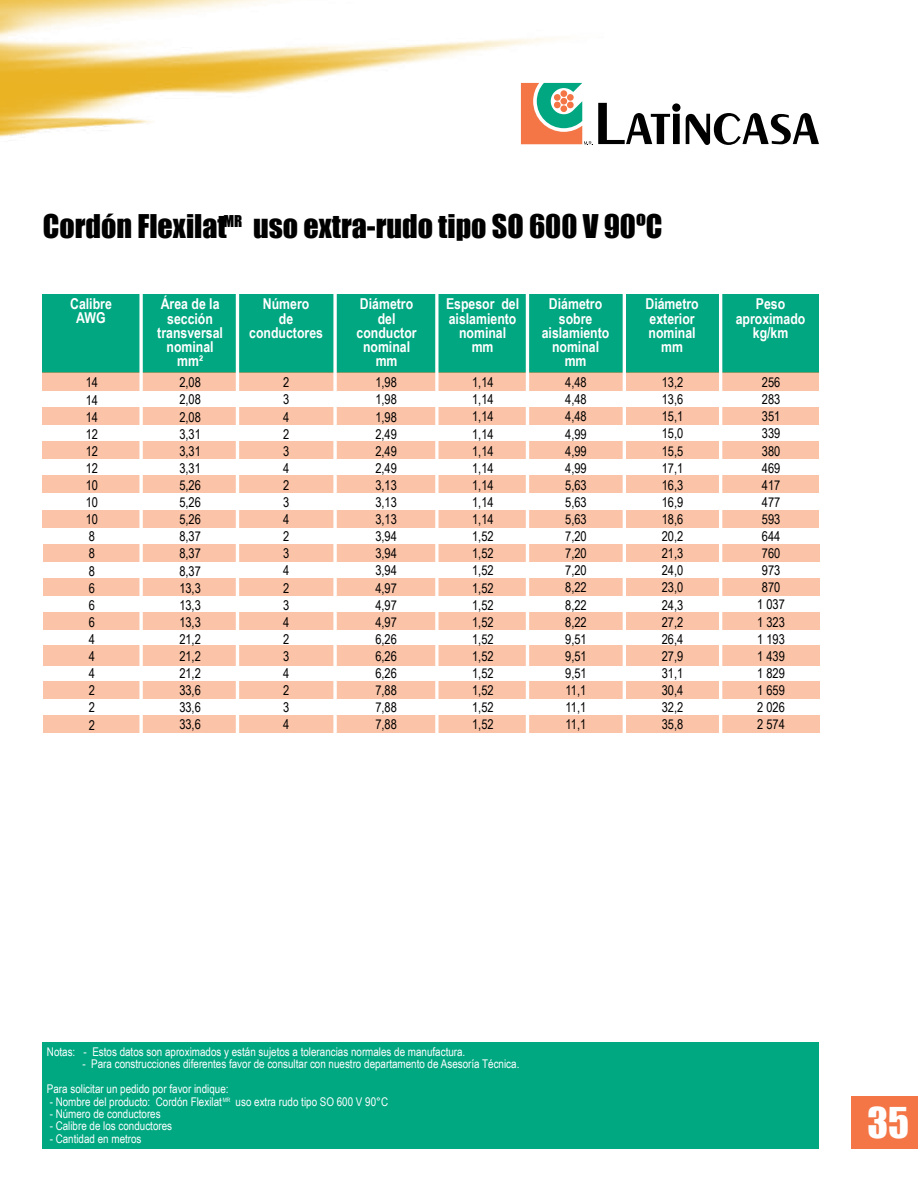
<style>
.page{position:relative;width:918px;height:1188px;background:#fff}
.page>*{position:absolute;margin:0;border:0;box-sizing:border-box;transform-origin:0 0}
.t1{font:39px "Impact";color:#fff}
.t2{font:30px "Impact";color:#000}
.t3{font:700 15px/14.1px "Arial Narrow";color:#fff;text-align:center}
.t4{font:15px "Impact";color:#000}
.t5{font:13.5px/17.1px "Arial Narrow";color:#000;text-align:justify}
.t6{font:12px/24.8px "Arial Narrow";color:#fff}
.t7{font:6px "Arial Narrow";color:#fff}
</style>
<div class="page">
<img style="left:0;top:0;width:582px;height:144px">
<svg style="left:521px;top:83px;width:298px;height:62px"></svg>
<div style="left:851px;top:1096px;width:67px;height:53px;background:#f47647"></div>
<div style="left:43px;top:294px;width:776px;height:79px;background:#00a781"></div>
<div style="left:43px;top:645px;width:776px;height:21px;background:#fbc4a8"></div>
<div style="left:42px;top:407px;width:777px;height:18px;background:#fbc4a8"></div>
<div style="left:42px;top:373px;width:777px;height:18px;background:#fbc4a8"></div>
<div style="left:43px;top:681px;width:776px;height:18px;background:#fbc4a8"></div>
<div style="left:42px;top:441px;width:777px;height:18px;background:#fbc4a8"></div>
<div style="left:43px;top:715px;width:776px;height:18px;background:#fbc4a8"></div>
<div style="left:42px;top:476px;width:777px;height:17px;background:#fbc4a8"></div>
<div style="left:42px;top:510px;width:777px;height:17px;background:#fbc4a8"></div>
<div style="left:43px;top:544px;width:776px;height:18px;background:#fbc4a8"></div>
<div style="left:43px;top:578px;width:776px;height:18px;background:#fbc4a8"></div>
<div style="left:43px;top:613px;width:776px;height:17px;background:#fbc4a8"></div>
<div style="left:43px;top:1042px;width:776px;height:106px;background:#00a882"></div>
<svg style="left:719px;top:294px;width:3px;height:439px"></svg>
<svg style="left:623px;top:294px;width:3px;height:439px"></svg>
<svg style="left:526px;top:294px;width:3px;height:439px"></svg>
<svg style="left:333px;top:294px;width:4px;height:439px"></svg>
<svg style="left:236px;top:294px;width:3px;height:439px"></svg>
<svg style="left:139px;top:294px;width:4px;height:439px"></svg>
<svg style="left:435px;top:294px;width:4px;height:439px;fill:#fff"></svg>
<h2 class="t2" style="left:43px;top:203px;width:621px">Cordón Flexilat uso extra-rudo tipo SO 600 V 90ºC</h2>
<p class="t4" style="left:224px;top:210px;width:20px">MR</p>
<p class="t3" style="left:70px;top:296px;width:43px">Calibre<br>AWG</p>
<p class="t5" style="left:86px;top:374px;width:14px;text-align:left">14<br>14<br>14<br>12<br>12<br>12<br>10<br>10<br>10<br>8<br>8<br>8<br>6<br>6<br>6<br>4<br>4<br>4<br>2<br>2<br>2</p>
<p class="t3" style="left:157px;top:296px;width:67px">Área de la sección transversal nominal mm²</p>
<p class="t3" style="left:446px;top:296px;width:75px">Espesor del aislamiento nominal<br>mm</p>
<p class="t3" style="left:542px;top:296px;width:69px">Diámetro sobre aislamiento nominal mm</p>
<p class="t3" style="left:736px;top:296px;width:71px">Peso aproximado kg/km</p>
<p class="t3" style="left:249px;top:296px;width:75px">Número<br>de conductores</p>
<p class="t3" style="left:357px;top:296px;width:62px">Diámetro del conductor nominal mm</p>
<p class="t3" style="left:645px;top:296px;width:55px">Diámetro exterior nominal mm</p>
<p class="t5" style="left:179px;top:374px;width:23px">2,08<br>2,08<br>2,08<br>3,31<br>3,31<br>3,31<br>5,26<br>5,26<br>5,26<br>8,37<br>8,37<br>8,37<br>13,3<br>13,3<br>13,3<br>21,2<br>21,2<br>21,2<br>33,6<br>33,6<br>33,6</p>
<p class="t5" style="left:283px;top:374px;width:8px">2<br>3<br>4<br>2<br>3<br>4<br>2<br>3<br>4<br>2<br>3<br>4<br>2<br>3<br>4<br>2<br>3<br>4<br>2<br>3<br>4</p>
<p class="t5" style="left:375px;top:373px;width:23px">1,98<br>1,98<br>1,98<br>2,49<br>2,49<br>2,49<br>3,13<br>3,13<br>3,13<br>3,94<br>3,94<br>3,94<br>4,97<br>4,97<br>4,97<br>6,26<br>6,26<br>6,26<br>7,88<br>7,88<br>7,88</p>
<p class="t5" style="left:472px;top:373px;width:23px">1,14<br>1,14<br>1,14<br>1,14<br>1,14<br>1,14<br>1,14<br>1,14<br>1,14<br>1,52<br>1,52<br>1,52<br>1,52<br>1,52<br>1,52<br>1,52<br>1,52<br>1,52<br>1,52<br>1,52<br>1,52</p>
<p class="t5" style="left:565px;top:373px;width:23px">4,48<br>4,48<br>4,48<br>4,99<br>4,99<br>4,99<br>5,63<br>5,63<br>5,63<br>7,20<br>7,20<br>7,20<br>8,22<br>8,22<br>8,22<br>9,51<br>9,51<br>9,51<br>11,1<br>11,1<br>11,1</p>
<p class="t5" style="left:662px;top:373px;width:23px">13,2<br>13,6<br>15,1<br>15,0<br>15,5<br>17,1<br>16,3<br>16,9<br>18,6<br>20,2<br>21,3<br>24,0<br>23,0<br>24,3<br>27,2<br>26,4<br>27,9<br>31,1<br>30,4<br>32,2<br>35,8</p>
<p class="t5" style="left:757px;top:373px;width:29px;text-align:center">256<br>283<br>351<br>339<br>380<br>469<br>417<br>477<br>593<br>644<br>760<br>973<br>870<br>1 037<br>1 323<br>1 193<br>1 439<br>1 829<br>1 659<br>2 026<br>2 574</p>
<p class="t6" style="left:47px;top:1039px;width:420px">Notas: - Estos datos son aproximados y están sujetos a tolerancias normales de manufactura.</p>
<p class="t6" style="left:47px;top:1051px;width:474px;text-indent:36px">- Para construcciones diferentes favor de consultar con nuestro departamento de Asesoría Técnica.<br>Para solicitar un pedido por favor indique:</p>
<p class="t6" style="left:50px;top:1089px;width:340px">- Nombre del producto: Cordón Flexilat uso extra rudo tipo SO 600 V 90°C</p>
<p class="t6" style="left:50px;top:1101px;width:113px">- Número de conductores</p>
<p class="t6" style="left:50px;top:1113px;width:124px">- Calibre de los conductores</p>
<p class="t6" style="left:50px;top:1126px;width:93px">- Cantidad en metros</p>
<p class="t7" style="left:223px;top:1095px;width:9px">MR</p>
<h1 class="t1" style="left:867px;top:1092px;width:43px">35</h1>
</div>
